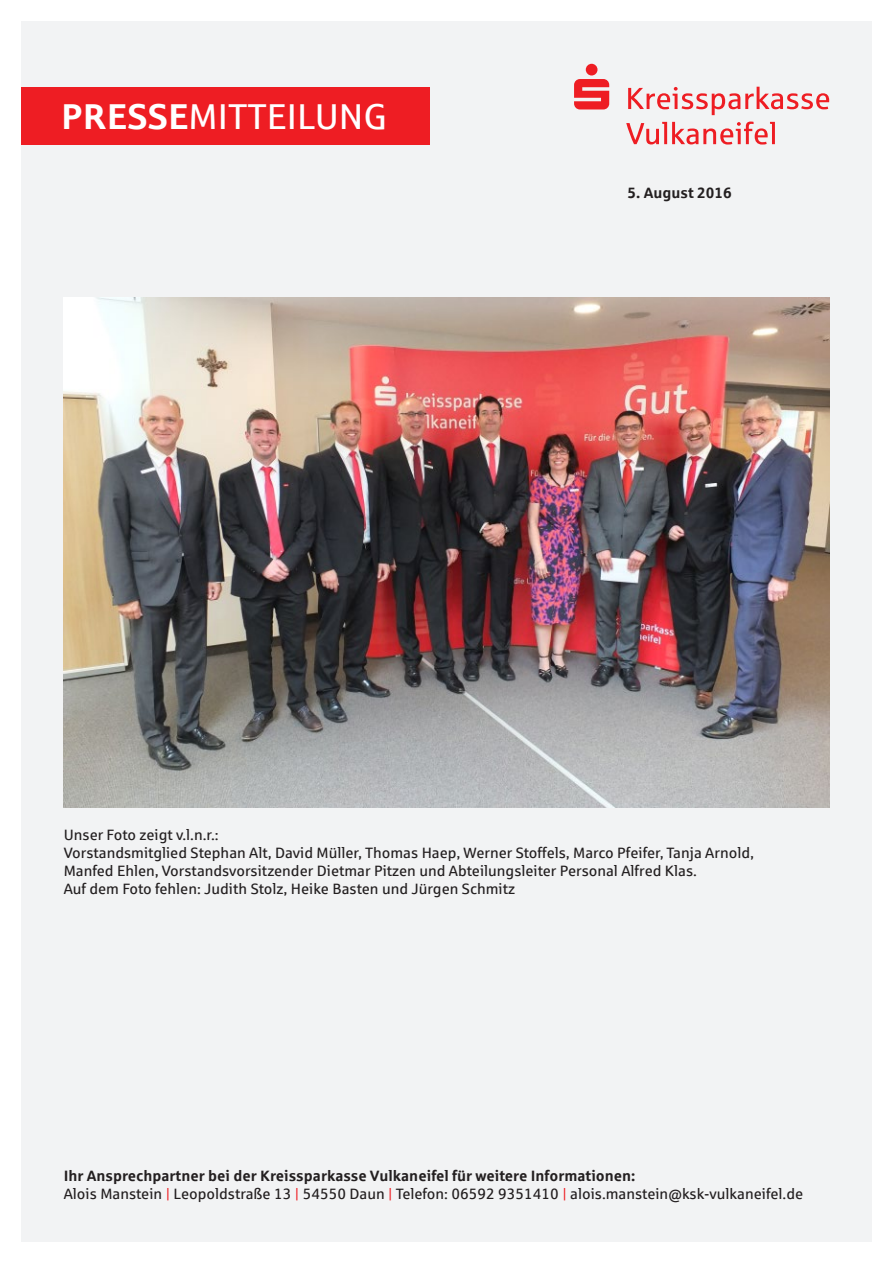
<style>
.page{position:relative;width:893px;height:1263px;background:#fff}
.page>*{position:absolute;margin:0;border:0;box-sizing:border-box;transform-origin:0 0}
.t1{font:36px "Sparkasse Rg";color:#fff}
.t2{font:15px/18px "Sparkasse Rg";color:#231f20}
.t3{font:700 15px "Sparkasse Rg";color:#231f20}
.s1{font-weight:700}
.s2{color:#ee1d23}
</style>
<div class="page">
<div style="left:21px;top:21px;width:851px;height:1221px;background:#f2f3f4"></div>
<svg style="left:574px;top:64px;width:35px;height:45px"></svg>
<svg style="left:628px;top:87px;width:201px;height:28px"></svg>
<svg style="left:626px;top:122px;width:149px;height:23px"></svg>
<div style="left:21px;top:87px;width:408px;height:58px;background:#ee1d23"></div>
<img style="left:64px;top:298px;width:765px;height:509px">
<h1 class="t1" style="left:61px;top:94px;width:327px"><span class="s1">PRESSE</span>MITTEILUNG</h1>
<p class="t3" style="left:627px;top:183px;width:106px">5. August 2016</p>
<p class="t2" style="left:64px;top:826px;width:692px">Unser Foto zeigt v.l.n.r.:<br>Vorstandsmitglied Stephan Alt, David Müller, Thomas Haep, Werner Stoffels, Marco Pfeifer, Tanja Arnold, Manfed Ehlen, Vorstandsvorsitzender Dietmar Pitzen und Abteilungsleiter Personal Alfred Klas.<br>Auf dem Foto fehlen: Judith Stolz, Heike Basten und Jürgen Schmitz</p>
<p class="t2" style="left:64px;top:1166px;width:741px"><span class="s1">Ihr Ansprechpartner bei der Kreissparkasse Vulkaneifel für weitere Informationen:<br></span>Alois Manstein <span class="s2">|</span> Leopoldstraße 13 <span class="s2">|</span> 54550 Daun <span class="s2">|</span> Telefon: 06592 9351410 <span class="s2">|</span> alois.manstein@ksk-vulkaneifel.de</p>
</div>
